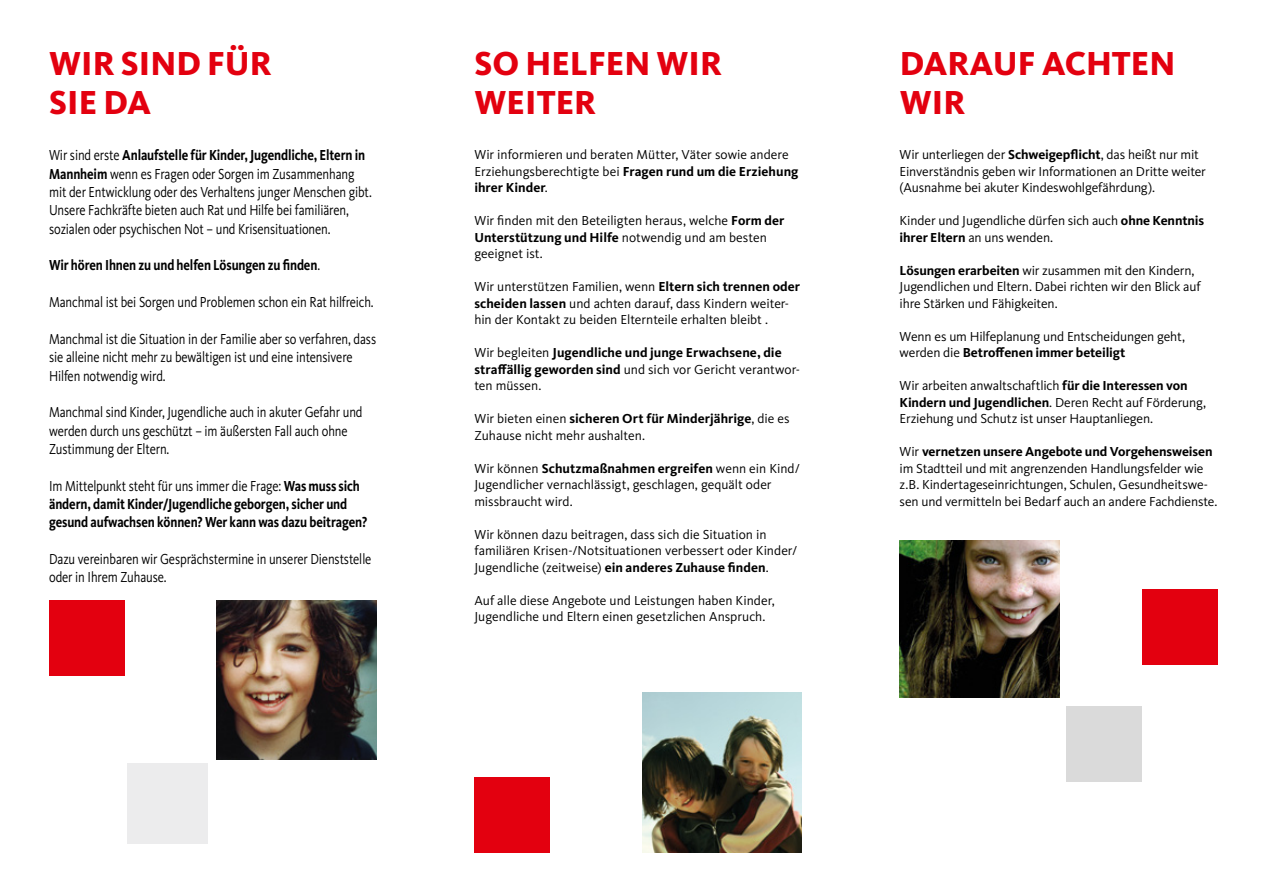
<style>
.page{position:relative;width:1263px;height:893px;background:#fff}
.page>*{position:absolute;margin:0;border:0;box-sizing:border-box;transform-origin:0 0}
.t1{font:800 34.5px/39px "Kievit OT";color:#e3000f}
.t2{font:15px/18.3px "Kievit OT";letter-spacing:-.01em;color:#000;scale:.84 1}
.t3{font:700 15px/18.3px "Kievit OT";letter-spacing:-.01em;color:#000;scale:.84 1}
.t4{font:13.5px/16.5px "Kievit OT";letter-spacing:-.005em;color:#000}
.t5{font:700 13.5px/16.5px "Kievit OT";letter-spacing:.005em;color:#000}
.s1{font-weight:700}
.s2{font-weight:400}
</style>
<div class="page">
<img style="left:900px;top:540px;width:159px;height:158px">
<div style="left:128px;top:763px;width:80px;height:81px;background:#ececed"></div>
<div style="left:49px;top:600px;width:76px;height:76px;background:#e3000f"></div>
<div style="left:1142px;top:589px;width:75px;height:76px;background:#e3000f"></div>
<img style="left:217px;top:600px;width:159px;height:160px">
<div style="left:1066px;top:706px;width:76px;height:75px;background:#dadada"></div>
<div style="left:474px;top:777px;width:76px;height:75px;background:#e3000f"></div>
<img style="left:642px;top:693px;width:160px;height:159px">
<h1 class="t1" style="left:49px;top:44px;width:224px">WIR SIND FÜR<br>SIE DA</h1>
<p class="t2" style="left:49px;top:146px;width:386px">Wir sind erste <span class="s1">Anlaufstelle für Kinder, Jugendliche, Eltern in Mannheim</span> wenn es Fragen oder Sorgen im Zusammenhang mit der Entwicklung oder des Verhaltens junger Menschen gibt.<br>Unsere Fachkräfte bieten auch Rat und Hilfe bei familiären, sozialen oder psychischen Not – und Krisensituationen.</p>
<p class="t3" style="left:49px;top:256px;width:324px">Wir hören Ihnen zu und helfen Lösungen zu finden<span class="s2">.</span></p>
<p class="t2" style="left:49px;top:293px;width:388px">Manchmal ist bei Sorgen und Problemen schon ein Rat hilfreich.</p>
<p class="t2" style="left:49px;top:329px;width:391px">Manchmal ist die Situation in der Familie aber so verfahren, dass sie alleine nicht mehr zu bewältigen ist und eine intensivere<br>Hilfen notwendig wird.</p>
<p class="t2" style="left:49px;top:403px;width:375px">Manchmal sind Kinder, Jugendliche auch in akuter Gefahr und werden durch uns geschützt – im äußersten Fall auch ohne<br>Zustimmung der Eltern.</p>
<p class="t3" style="left:49px;top:476px;width:380px"><span class="s2">Im Mittelpunkt steht für uns immer die Frage:</span> Was muss sich ändern, damit Kinder/Jugendliche geborgen, sicher und gesund aufwachsen können? Wer kann was dazu beitragen?</p>
<p class="t2" style="left:49px;top:550px;width:385px">Dazu vereinbaren wir Gesprächstermine in unserer Dienststelle oder in Ihrem Zuhause.</p>
<h1 class="t1" style="left:474px;top:44px;width:249px">SO HELFEN WIR<br>WEITER</h1>
<p class="t4" style="left:474px;top:146px;width:326px">Wir informieren und beraten Mütter, Väter sowie andere<br>Erziehungsberechtigte bei <span class="s1">Fragen rund um die Erziehung ihrer Kinder</span>.</p>
<p class="t4" style="left:474px;top:212px;width:312px">Wir finden mit den Beteiligten heraus, welche <span class="s1">Form der<br>Unterstützung und Hilfe</span> notwendig und am besten geeignet ist.</p>
<p class="t4" style="left:474px;top:278px;width:327px">Wir unterstützen Familien, wenn <span class="s1">Eltern sich trennen oder scheiden lassen</span> und achten darauf, dass Kindern weiter&shy;hin der Kontakt zu beiden Elternteile erhalten bleibt .</p>
<p class="t5" style="left:474px;top:344px;width:327px"><span class="s2">Wir begleiten</span> Jugendliche und junge Erwachsene, die straffällig geworden sind <span class="s2">und sich vor Gericht verantwor&shy;ten müssen.</span></p>
<p class="t4" style="left:474px;top:410px;width:317px">Wir bieten einen <span class="s1">sicheren Ort für Minderjährige</span>, die es<br>Zuhause nicht mehr aushalten.</p>
<p class="t4" style="left:474px;top:460px;width:327px">Wir können <span class="s1">Schutzmaßnahmen ergreifen</span> wenn ein Kind/<br>Jugendlicher vernachlässigt, geschlagen, gequält oder missbraucht wird.</p>
<p class="t4" style="left:474px;top:526px;width:324px">Wir können dazu beitragen, dass sich die Situation in familiären Krisen-/Notsituationen verbessert oder Kinder/<br>Jugendliche (zeitweise) <span class="s1">ein anderes Zuhause finden</span>.</p>
<p class="t4" style="left:474px;top:592px;width:302px">Auf alle diese Angebote und Leistungen haben Kinder,<br>Jugendliche und Eltern einen gesetzlichen Anspruch.</p>
<h1 class="t1" style="left:900px;top:44px;width:277px">DARAUF ACHTEN<br>WIR</h1>
<p class="t4" style="left:900px;top:146px;width:308px">Wir unterliegen der <span class="s1">Schweigepflicht</span>, das heißt nur mit<br>Einverständnis geben wir Informationen an Dritte weiter (Ausnahme bei akuter Kindeswohlgefährdung).</p>
<p class="t4" style="left:900px;top:212px;width:306px">Kinder und Jugendliche dürfen sich auch <span class="s1">ohne Kenntnis ihrer Eltern</span> an uns wenden.</p>
<p class="t4" style="left:900px;top:262px;width:302px"><span class="s1">Lösungen erarbeiten</span> wir zusammen mit den Kindern,<br>Jugendlichen und Eltern. Dabei richten wir den Blick auf ihre Stärken und Fähigkeiten.</p>
<p class="t4" style="left:900px;top:328px;width:287px">Wenn es um Hilfeplanung und Entscheidungen geht, werden die <span class="s1">Betroffenen immer beteiligt</span></p>
<p class="t4" style="left:900px;top:377px;width:308px">Wir arbeiten anwaltschaftlich <span class="s1">für die Interessen von<br>Kindern und Jugendlichen</span>. Deren Recht auf Förderung,<br>Erziehung und Schutz ist unser Hauptanliegen.</p>
<p class="t4" style="left:899px;top:443px;width:319px">Wir <span class="s1">vernetzen unsere Angebote und Vorgehensweisen </span>im Stadtteil und mit angrenzenden Handlungsfelder wie z.B. Kindertageseinrichtungen, Schulen, Gesundheitswe&shy;sen und vermitteln bei Bedarf auch an andere Fachdienste.</p>
</div>
